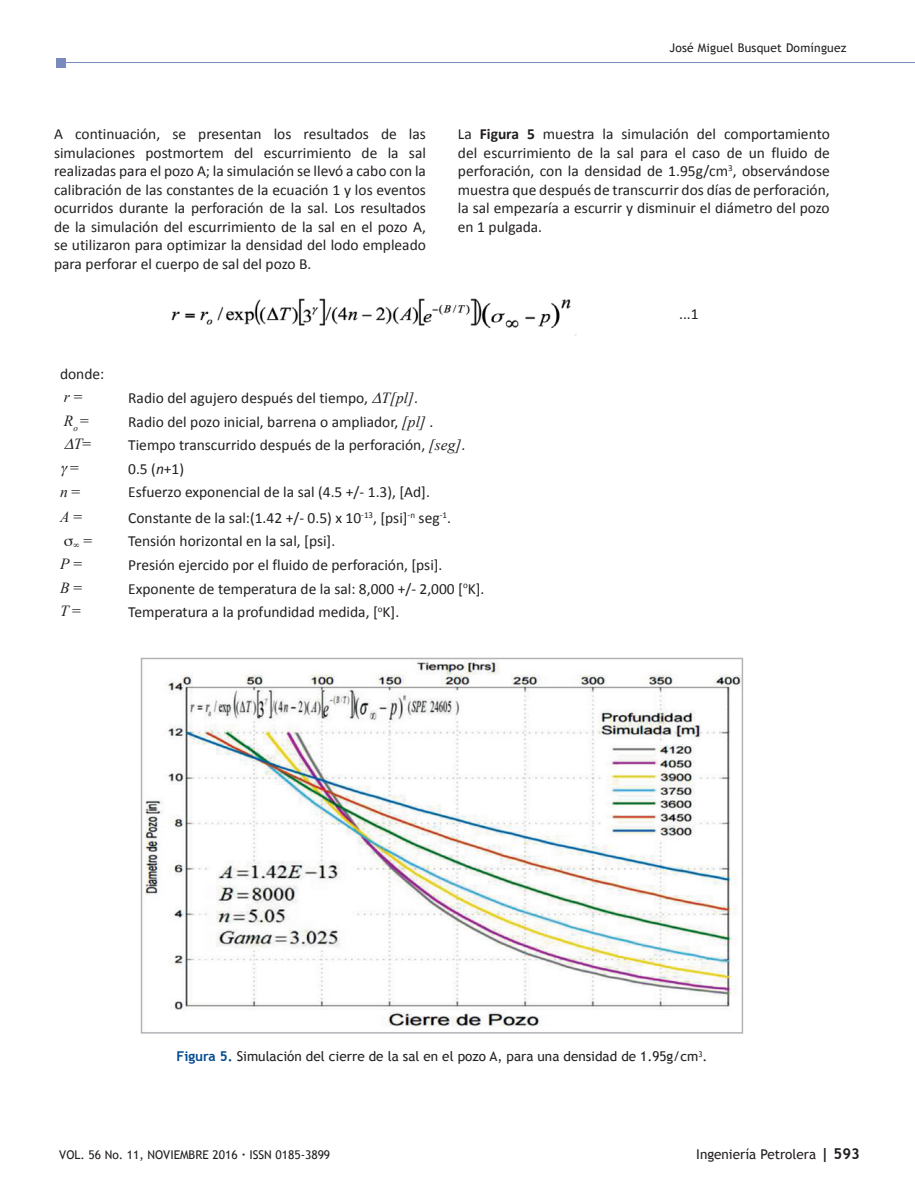
<style>
.page{position:relative;width:915px;height:1191px;background:#fff}
.page>*{position:absolute;margin:0;border:0;box-sizing:border-box;transform-origin:0 0}
.cpoTxt{font:15.45px/18.6px "Calibri";color:#231f20;text-align:justify}
.cpoTxt-2{font:italic 15.45px "Times New Roman";color:#231f20}
.cpoTxt-3{font:15.45px "Times New Roman";color:#231f20}
.cpoTxt-4{font:italic 15.45px "Times New Roman";color:#231f20}
.pieDeImagen{font:13.5px "Trebuchet MS";color:#231f20}
.t1{font:12px "Trebuchet MS";color:#231f20}
.t2{font:12px "Trebuchet MS";letter-spacing:.02em;color:#231f20}
.s1{font-weight:700}
.s2{font-style:normal}
.s3{font-family:"Times New Roman";font-style:italic}
.s4{font-style:inherit}
.s5{font-style:italic}
.s6{font-weight:700;color:#014990}
.s7{font-weight:700;font-size:15px}
</style>
<div class="page">
<hr style="left:61px;top:62px;width:853px;height:1px;background:#788bbc">
<div style="left:56px;top:58px;width:10px;height:9px;background:#788bbc"></div>
<img style="left:171px;top:298px;width:405px;height:37px">
<img style="left:143px;top:659px;width:597px;height:368px">
<p class="t2" style="left:669px;top:40px;width:178px">José Miguel Busquet Domínguez</p>
<p class="cpoTxt" style="left:54px;top:125px;width:373px">A continuación, se presentan los resultados de las simulaciones postmortem del escurrimiento de la sal realizadas para el pozo A; la simulación se llevó a cabo con la calibración de las constantes de la ecuación 1 y los eventos ocurridos durante la perforación de la sal. Los resultados de la simulación del escurrimiento de la sal en el pozo A, se utilizaron para optimizar la densidad del lodo empleado para perforar el cuerpo de sal del pozo B.</p>
<p class="cpoTxt" style="left:458px;top:125px;width:373px">La <span class="s1">Figura 5</span> muestra la simulación del comportamiento del escurrimiento de la sal para el caso de un fluido de perforación, con la densidad de 1.95g/cm<sup>3</sup>, observándose muestra que después de transcurrir dos días de perforación, la sal empezaría a escurrir y disminuir el diámetro del pozo en 1 pulgada.</p>
<p class="cpoTxt" style="left:678px;top:305px;width:21px">...1</p>
<p class="cpoTxt" style="left:60px;top:365px;width:46px">donde:</p>
<p class="cpoTxt-2" style="left:64px;top:386px;width:20px">r <span class="s2">=</span></p>
<p class="cpoTxt" style="left:128px;top:389px;width:291px">Radio del agujero después del tiempo, <span class="s3">Δ</span><span class="s3">T[pl]</span>.</p>
<p class="cpoTxt-2" style="left:64px;top:410px;width:26px">R<sub>o</sub> <span class="s2">=</span></p>
<p class="cpoTxt" style="left:128px;top:412px;width:306px">Radio del pozo inicial, barrena o ampliador, <span class="s3">[pl]</span> .</p>
<p class="cpoTxt-4" style="left:64px;top:434px;width:29px">Δ<span class="s4">T</span><span class="s2">=</span></p>
<p class="cpoTxt" style="left:128px;top:436px;width:338px">Tiempo transcurrido después de la perforación, <span class="s3">[seg]</span>.</p>
<p class="cpoTxt-3" style="left:70px;top:457px;width:10px">=</p>
<p class="cpoTxt" style="left:128px;top:459px;width:57px">0.5 (<span class="s5">n</span>+1)</p>
<p class="cpoTxt-2" style="left:60px;top:481px;width:22px">n <span class="s2">=</span></p>
<p class="cpoTxt" style="left:128px;top:483px;width:303px">Esfuerzo exponencial de la sal (4.5 +/- 1.3), [Ad].</p>
<p class="cpoTxt-2" style="left:60px;top:506px;width:24px">A <span class="s2">=</span></p>
<p class="cpoTxt" style="left:128px;top:508px;width:324px">Constante de la sal:(1.42 +/- 0.5) x 10<sup>-13</sup>, [psi]<sup>-n</sup> seg<sup>-1</sup>.</p>
<p class="cpoTxt-3" style="left:64px;top:530px;width:30px">▲∞ =</p>
<p class="cpoTxt" style="left:128px;top:532px;width:208px">Tensión horizontal en la sal, [psi].</p>
<p class="cpoTxt-2" style="left:60px;top:553px;width:24px">P <span class="s2">=</span></p>
<p class="cpoTxt" style="left:128px;top:555px;width:316px">Presión ejercido por el fluido de perforación, [psi].</p>
<p class="cpoTxt-2" style="left:60px;top:577px;width:24px">B <span class="s2">=</span></p>
<p class="cpoTxt" style="left:128px;top:579px;width:357px">Exponente de temperatura de la sal: 8,000 +/- 2,000 [<sup>o</sup>K].</p>
<p class="cpoTxt-2" style="left:60px;top:600px;width:22px">T <span class="s2">=</span></p>
<p class="cpoTxt" style="left:128px;top:603px;width:272px">Temperatura a la profundidad medida, [<sup>o</sup>K].</p>
<p class="pieDeImagen" style="left:176px;top:1048px;width:532px"><span class="s6">Figura 5.</span> Simulación del cierre de la sal en el pozo A, para una densidad de 1.95g/cm<sup>3</sup>.</p>
<p class="t1" style="left:59px;top:1147px;width:272px">VOL. 56 No. 11, NOVIEMBRE 2016 <span class="s1">·</span> ISSN 0185-3899</p>
<p class="pieDeImagen" style="left:696px;top:1146px;width:165px">Ingeniería Petrolera <span class="s7">| 593</span></p>
</div>
